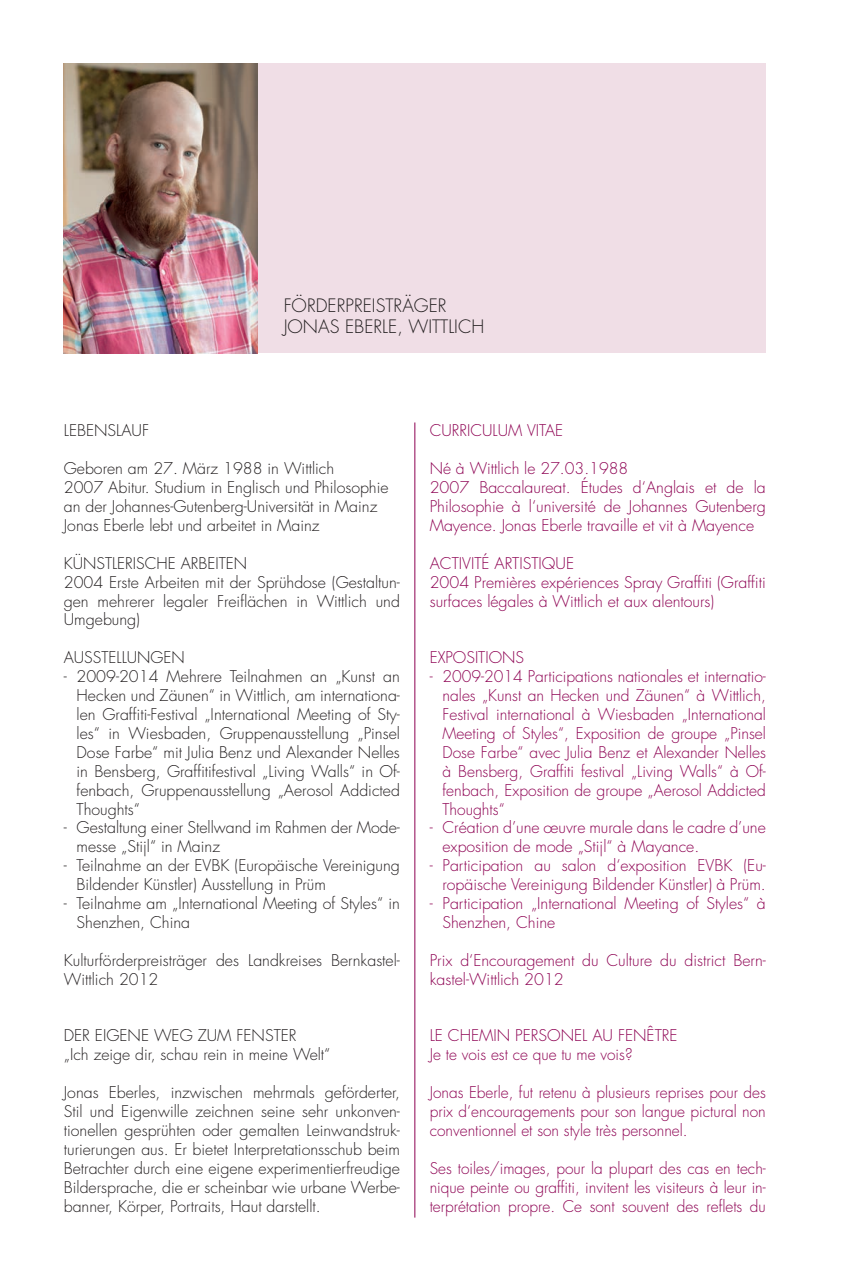
<style>
.page{position:relative;width:851px;height:1276px;background:#fff}
.page>*{position:absolute;margin:0;border:0;box-sizing:border-box;transform-origin:0 0}
.t1{font:300 18px/21.6px "Futura";color:#231f20}
.t2{font:300 15.75px/18.9px "Futura";color:#231f20}
.t3{font:300 15.75px/18.9px "Futura";color:#8d0052}
</style>
<div class="page">
<div style="left:64px;top:64px;width:701px;height:289px;background:#f0dee6"></div>
<img style="left:64px;top:64px;width:193px;height:289px">
<hr style="left:414px;top:422px;width:1px;height:795px;background:#8d0052">
<p class="t1" style="left:283px;top:294px;width:202px">FÖRDERPREISTRÄGER<br>JONAS EBERLE, WITTLICH</p>
<p class="t2" style="left:64px;top:421px;width:87px">LEBENSLAUF</p>
<p class="t2" style="left:64px;top:459px;width:326px">Geboren am 27. März 1988 in Wittlich<br>2007 Abitur. Studium in Englisch und Philosophie an der Johannes-Gutenberg-Universität in Mainz Jonas Eberle lebt und arbeitet in Mainz</p>
<p class="t2" style="left:64px;top:554px;width:337px">KÜNSTLERISCHE ARBEITEN<br>2004 Erste Arbeiten mit der Sprühdose (Gestaltun&shy;gen mehrerer legaler Freiflächen in Wittlich und Umgebung)</p>
<p class="t2" style="left:64px;top:648px;width:122px">AUSSTELLUNGEN</p>
<p class="t2" style="left:77px;top:667px;width:325px;text-align:justify;text-indent:-13px">- 2009-2014 Mehrere Teilnahmen an „Kunst an Hecken und Zäunen“ in Wittlich, am internationa&shy;len Graffiti-Festival „International Meeting of Sty&shy;les“ in Wiesbaden, Gruppenausstellung „Pinsel Dose Farbe“ mit Julia Benz und Alexander Nelles in Bensberg, Graffitifestival „Living Walls“ in Of&shy;fenbach, Gruppenausstellung „Aerosol Addicted Thoughts“</p>
<p class="t2" style="left:77px;top:818px;width:325px;text-indent:-13px">- Gestaltung einer Stellwand im Rahmen der Mode&shy;messe „Stijl“ in Mainz</p>
<p class="t2" style="left:77px;top:856px;width:325px;text-indent:-13px">- Teilnahme an der EVBK (Europäische Vereinigung<br>Bildender Künstler) Ausstellung in Prüm</p>
<p class="t2" style="left:77px;top:894px;width:325px;text-indent:-13px">- Teilnahme am „International Meeting of Styles“ in<br>Shenzhen, China</p>
<p class="t2" style="left:64px;top:950px;width:337px">Kulturförderpreisträger des Landkreises Bernkastel-<br>Wittlich 2012</p>
<p class="t2" style="left:64px;top:1026px;width:268px">DER EIGENE WEG ZUM FENSTER<br>„Ich zeige dir, schau rein in meine Welt“</p>
<p class="t2" style="left:64px;top:1083px;width:337px;text-align:justify">Jonas Eberles, inzwischen mehrmals geförderter, Stil und Eigenwille zeichnen seine sehr unkonven&shy;tionellen gesprühten oder gemalten Leinwandstruk&shy;turierungen aus. Er bietet Interpretationsschub beim Betrachter durch eine eigene experimentierfreudige Bildersprache, die er scheinbar wie urbane Werbe&shy;banner, Körper, Portraits, Haut darstellt.</p>
<p class="t3" style="left:429px;top:421px;width:135px">CURRICULUM VITAE</p>
<p class="t3" style="left:429px;top:459px;width:337px">Né à Wittlich le 27.03.1988<br>2007 Baccalaureat. Études d‘Anglais et de la Philosophie à l‘université de Johannes Gutenberg Mayence. Jonas Eberle travaille et vit à Mayence</p>
<p class="t3" style="left:429px;top:554px;width:337px">ACTIVITÉ ARTISTIQUE<br>2004 Premières expériences Spray Graffiti (Graffiti surfaces légales à Wittlich et aux alentours)</p>
<p class="t3" style="left:429px;top:648px;width:96px">EXPOSITIONS</p>
<p class="t3" style="left:442px;top:667px;width:325px;text-align:justify;text-indent:-13px">- 2009-2014 Participations nationales et internatio&shy;nales „Kunst an Hecken und Zäunen“ à Wittlich, Festival international à Wiesbaden „International Meeting of Styles“, Exposition de groupe „Pinsel Dose Farbe“ avec Julia Benz et Alexander Nelles à Bensberg, Graffiti festival „Living Walls“ à Of&shy;fenbach, Exposition de groupe „Aerosol Addicted Thoughts“</p>
<p class="t3" style="left:442px;top:818px;width:325px;text-indent:-13px">- Création d’une œuvre murale dans le cadre d’une exposition de mode „Stijl“ à Mayance.</p>
<p class="t3" style="left:429px;top:856px;width:337px;text-align:right">- Participation au salon d‘exposition EVBK (Eu&shy;ropäische Vereinigung Bildender Künstler) à Prüm.</p>
<p class="t3" style="left:442px;top:894px;width:325px;text-indent:-13px">- Participation „International Meeting of Styles“ à<br>Shenzhen, Chine</p>
<p class="t3" style="left:429px;top:950px;width:337px">Prix d‘Encouragement du Culture du district Bern&shy;kastel-Wittlich 2012</p>
<p class="t3" style="left:429px;top:1026px;width:249px">LE CHEMIN PERSONEL AU FENÊTRE<br>Je te vois est ce que tu me vois?</p>
<p class="t3" style="left:429px;top:1083px;width:337px;text-align:justify">Jonas Eberle, fut retenu à plusieurs reprises pour des prix d‘encouragements pour son langue pictural non conventionnel et son style très personnel.</p>
<p class="t3" style="left:429px;top:1158px;width:337px;text-align:justify">Ses toiles/images, pour la plupart des cas en tech&shy;nique peinte ou graffiti, invitent les visiteurs à leur in&shy;terprétation propre. Ce sont souvent des reflets du</p>
</div>
